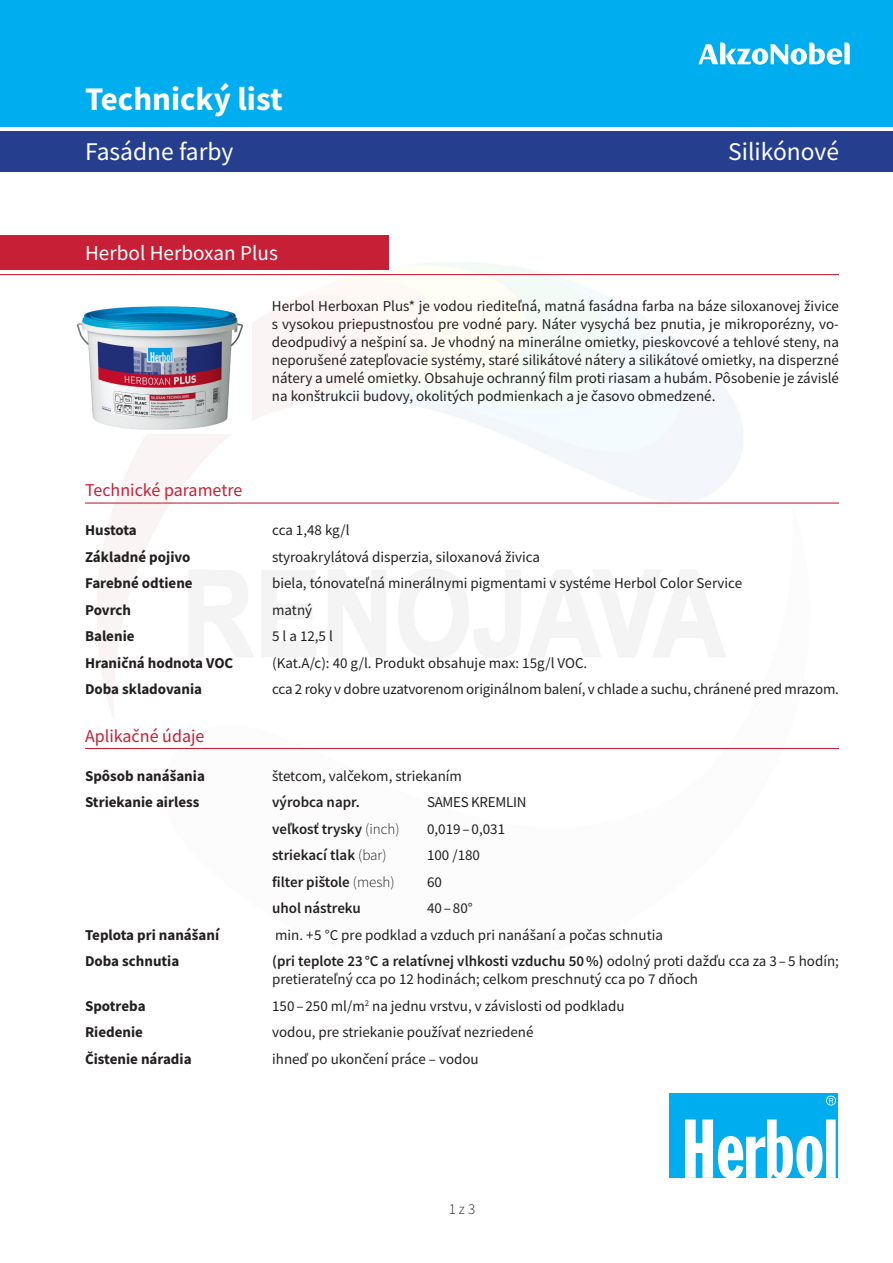
<style>
.page{position:relative;width:893px;height:1263px;background:#fff}
.page>*{position:absolute;margin:0;border:0;box-sizing:border-box;transform-origin:0 0}
.t1{font:700 33px "Source Sans Pro";color:#fff}
.t2{font:25.5px "Source Sans Pro";color:#fff}
.Výrobok{font:21.3px "Source Sans Pro";color:#fff}
.Sekcia{font:18px "Source Sans Pro";color:#c71f36}
.techn_parametre{font:15px/18px "Source Sans Pro";color:#231f20}
.Text{font:15px/18px "Source Sans Pro";color:#231f20;text-align:justify}
.techn_parametre-2{font:700 15px "Source Sans Pro";color:#231f20}
.techn_parametre-3{font:600 15px "Source Sans Pro";color:#231f20}
.techn_parametre-4{font:15px "Source Sans Pro";letter-spacing:-.02em;color:#231f20}
.techn_parametre-5{font:700 15px "Source Sans Pro";letter-spacing:-.02em;color:#231f20}
.t3{font:300 15px "Source Sans Pro";color:#231f20}
.s1{font-weight:300}
.s2{font-weight:600}
</style>
<div class="page">
<img style="left:85px;top:236px;width:754px;height:514px">
<div style="left:0;top:131px;width:893px;height:41px;background:#253f8e"></div>
<div style="left:0;top:235px;width:388px;height:35px;background:#c71f36"></div>
<hr style="left:85px;top:502px;width:754px;height:2px;background:#c71f36">
<hr style="left:85px;top:748px;width:754px;height:1px;background:#c71f36">
<hr style="left:0;top:274px;width:839px;height:1px;background:#c71f36">
<div style="left:0;top:0;width:893px;height:126px;background:#00aeef"></div>
<svg style="left:698px;top:43px;width:152px;height:22px"></svg>
<div style="left:670px;top:1093px;width:168px;height:85px;background:#00aeef"></div>
<svg style="left:685px;top:1095px;width:151px;height:83px"></svg>
<img style="left:76px;top:298px;width:175px;height:136px">
<p class="t1" style="left:85px;top:77px;width:199px">Technický list</p>
<p class="t2" style="left:85px;top:136px;width:150px">Fasádne farby</p>
<p class="Výrobok" style="left:85px;top:239px;width:194px">Herbol Herboxan Plus</p>
<p class="t2" style="left:728px;top:136px;width:112px">Silikónové</p>
<p class="Text" style="left:272px;top:297px;width:569px">Herbol Herboxan Plus* je vodou riediteľná, matná fasádna farba na báze siloxanovej živice s vysokou priepustnosťou pre vodné pary. Náter vysychá bez pnutia, je mikroporézny, vo&shy;deodpudivý a nešpiní sa. Je vhodný na minerálne omietky, pieskovcové a tehlové steny, na neporušené zatepľovacie systémy, staré silikátové nátery a silikátové omietky, na disperzné nátery a umelé omietky. Obsahuje ochranný film proti riasam a hubám. Pôsobenie je závislé na konštrukcii budovy, okolitých podmienkach a je časovo obmedzené.</p>
<p class="Sekcia" style="left:85px;top:479px;width:159px">Technické parametre</p>
<p class="techn_parametre-5" style="left:85px;top:520px;width:53px">Hustota</p>
<p class="techn_parametre" style="left:272px;top:521px;width:79px">cca 1,48 kg/l</p>
<p class="techn_parametre-2" style="left:85px;top:547px;width:107px">Základné pojivo</p>
<p class="techn_parametre" style="left:272px;top:548px;width:269px">styroakrylátová disperzia, siloxanová živica</p>
<p class="techn_parametre-2" style="left:85px;top:573px;width:109px">Farebné odtiene</p>
<p class="techn_parametre" style="left:272px;top:574px;width:472px">biela, tónovateľná minerálnymi pigmentami v systéme Herbol Color Service</p>
<p class="techn_parametre-2" style="left:85px;top:600px;width:48px">Povrch</p>
<p class="techn_parametre" style="left:272px;top:601px;width:42px">matný</p>
<p class="techn_parametre-2" style="left:85px;top:626px;width:51px">Balenie</p>
<p class="techn_parametre" style="left:272px;top:627px;width:62px">5 l a 12,5 l</p>
<p class="techn_parametre-2" style="left:85px;top:653px;width:150px">Hraničná hodnota VOC</p>
<p class="techn_parametre" style="left:272px;top:654px;width:317px">(Kat.A/c): 40 g/l. Produkt obsahuje max: 15g/l VOC.</p>
<p class="techn_parametre-2" style="left:85px;top:679px;width:119px">Doba skladovania</p>
<p class="techn_parametre" style="left:272px;top:680px;width:568px">cca 2 roky v dobre uzatvorenom originálnom balení, v chlade a suchu, chránené pred mrazom.</p>
<p class="Sekcia" style="left:85px;top:724px;width:121px">Aplikačné údaje</p>
<p class="techn_parametre-2" style="left:85px;top:766px;width:121px">Spôsob nanášania</p>
<p class="techn_parametre" style="left:272px;top:767px;width:191px">štetcom, valčekom, striekaním</p>
<p class="techn_parametre-2" style="left:85px;top:792px;width:116px">Striekanie airless</p>
<p class="techn_parametre-3" style="left:272px;top:792px;width:89px">výrobca napr.</p>
<p class="techn_parametre-4" style="left:427px;top:793px;width:101px">SAMES KREMLIN</p>
<p class="techn_parametre-3" style="left:272px;top:819px;width:129px">veľkosť trysky <span class="s1">(inch)</span></p>
<p class="techn_parametre" style="left:427px;top:820px;width:80px">0,019 – 0,031</p>
<p class="techn_parametre-3" style="left:272px;top:845px;width:116px">striekací tlak <span class="s1">(bar)</span></p>
<p class="techn_parametre" style="left:427px;top:846px;width:54px">100 /180</p>
<p class="techn_parametre-3" style="left:272px;top:872px;width:124px">filter pištole <span class="s1">(mesh)</span></p>
<p class="techn_parametre" style="left:427px;top:873px;width:16px">60</p>
<p class="techn_parametre-3" style="left:272px;top:898px;width:90px">uhol nástreku</p>
<p class="techn_parametre" style="left:427px;top:899px;width:47px">40 -– 80°</p>
<p class="techn_parametre-2" style="left:85px;top:925px;width:136px">Teplota pri nanášaní</p>
<p class="techn_parametre" style="left:275px;top:926px;width:389px">min. +5 °C pre podklad a vzduch pri nanášaní a počas schnutia</p>
<p class="techn_parametre-2" style="left:85px;top:951px;width:96px">Doba schnutia</p>
<p class="techn_parametre" style="left:272px;top:952px;width:568px"><span class="s2">(pri teplote 23°C a relatívnej vlhkosti vzduchu 50%)</span> odolný proti dažďu cca za 3 – 5 hodín; pretierateľný cca po 12 hodinách; celkom preschnutý cca po 7 dňoch</p>
<p class="techn_parametre-2" style="left:85px;top:996px;width:62px">Spotreba</p>
<p class="techn_parametre" style="left:272px;top:997px;width:354px">150 – 250 ml/m<sup>2</sup> na jednu vrstvu, v závislosti od podkladu</p>
<p class="techn_parametre-2" style="left:85px;top:1022px;width:59px">Riedenie</p>
<p class="techn_parametre" style="left:272px;top:1023px;width:263px">vodou, pre striekanie používať nezriedené</p>
<p class="techn_parametre-2" style="left:85px;top:1049px;width:108px">Čistenie náradia</p>
<p class="techn_parametre" style="left:272px;top:1050px;width:208px">ihneď po ukončení práce – vodou</p>
<p class="t3" style="left:449px;top:1200px;width:28px">1 z 3</p>
</div>
